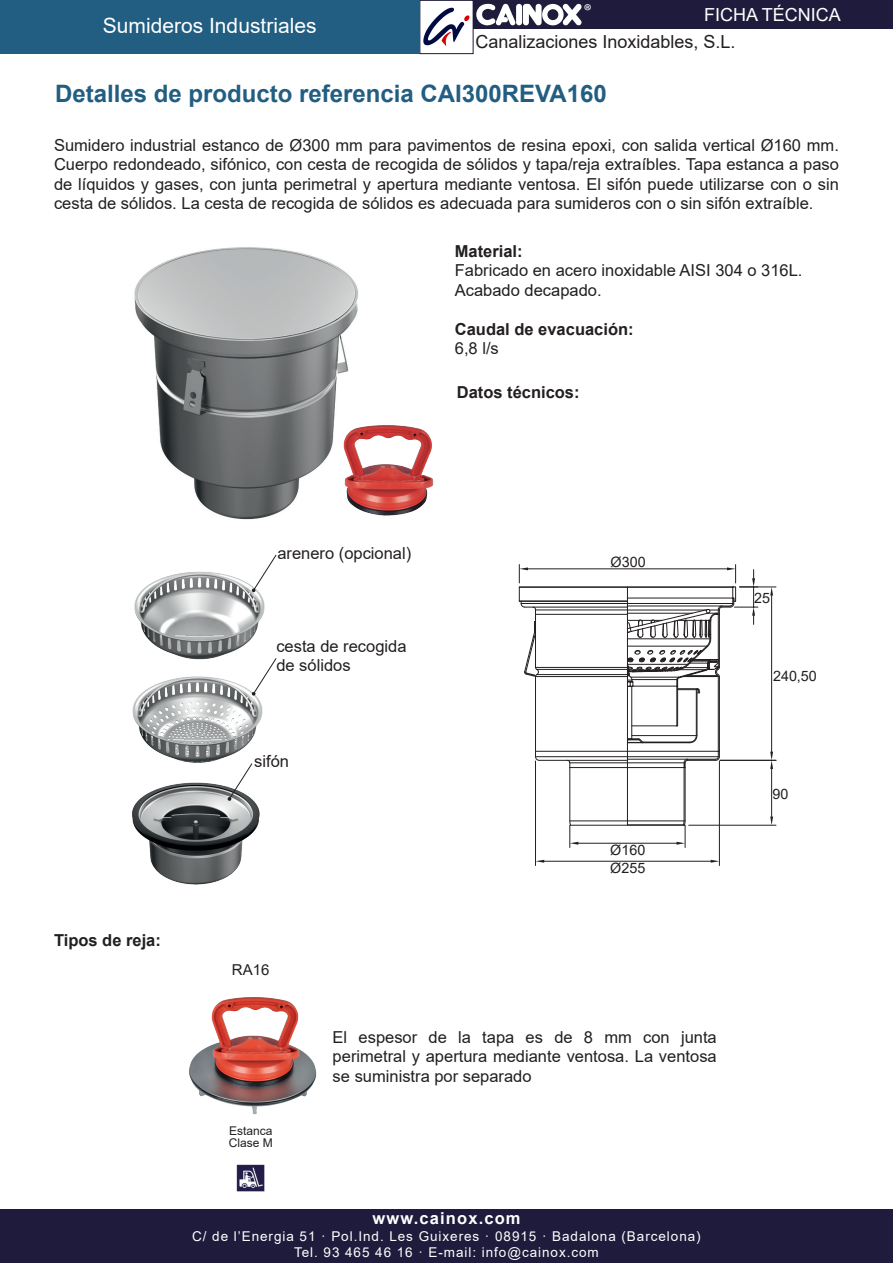
<style>
.page{position:relative;width:893px;height:1263px;background:#fff}
.page>*{position:absolute;margin:0;border:0;box-sizing:border-box;transform-origin:0 0}
.t1{font:700 24px "Arial";color:#215e82}
.t2{font:21px "Arial";color:#fff}
.t3{font:18.75px "Myriad Pro";color:#fff}
.t4{font:18px "Arial";color:#231f20}
.t5{font:18px "Arial";color:#fff}
.t6{font:16.5px/19.5px "Arial";color:#231f20;text-align:justify}
.t7{font:700 16.5px "Arial";color:#231f20}
.t8{font:700 16.5px "Arial";letter-spacing:.07em;color:#fff}
.t9{font:15px "Arial";color:#231f20}
.t10{font:14.4px "Arial";color:#231f20}
.t11{font:13.5px/16.2px "Arial";letter-spacing:.07em;color:#fff;text-align:center}
.t12{font:12px "Arial";color:#231f20}
</style>
<div class="page">
<div style="left:0;top:1209px;width:893px;height:54px;background:#1e1b3c"></div>
<div style="left:419px;top:0;width:54px;height:54px;border:1px solid #1e1b3c"></div>
<div style="left:473px;top:0;width:420px;height:29px;background:#1e1b3c"></div>
<svg style="left:423px;top:8px;width:47px;height:38px"></svg>
<div style="left:516px;top:4px;width:6px;height:21px;background:#fff;border-radius:3px"></div>
<svg style="left:523px;top:4px;width:59px;height:22px"></svg>
<svg style="left:476px;top:4px;width:40px;height:22px"></svg>
<div style="left:0;top:0;width:419px;height:54px;background:#215e82"></div>
<img style="left:132px;top:782px;width:128px;height:103px">
<img style="left:132px;top:676px;width:131px;height:87px">
<img style="left:134px;top:571px;width:131px;height:89px">
<svg style="left:252px;top:554px;width:25px;height:38px"></svg>
<svg style="left:252px;top:658px;width:25px;height:38px"></svg>
<svg style="left:228px;top:763px;width:25px;height:38px"></svg>
<hr style="left:740px;top:587px;width:36px;height:1px;background:#231f20">
<hr style="left:771px;top:595px;width:1px;height:157px;background:#231f20">
<svg style="left:770px;top:587px;width:3px;height:8px"></svg>
<hr style="left:720px;top:760px;width:56px;height:1px;background:#231f20">
<hr style="left:689px;top:825px;width:87px;height:1px;background:#231f20">
<hr style="left:771px;top:769px;width:1px;height:47px;background:#231f20">
<svg style="left:770px;top:752px;width:3px;height:17px"></svg>
<svg style="left:770px;top:816px;width:3px;height:9px"></svg>
<svg style="left:519px;top:564px;width:239px;height:283px"></svg>
<hr style="left:719px;top:761px;width:1px;height:104px;background:#231f20">
<hr style="left:535px;top:761px;width:1px;height:104px;background:#231f20">
<hr style="left:544px;top:861px;width:167px;height:1px;background:#231f20">
<svg style="left:711px;top:860px;width:8px;height:3px"></svg>
<svg style="left:536px;top:860px;width:8px;height:3px"></svg>
<img style="left:134px;top:247px;width:225px;height:273px">
<img style="left:237px;top:1164px;width:28px;height:28px">
<img style="left:189px;top:997px;width:128px;height:118px">
<img style="left:340px;top:420px;width:94px;height:99px">
<p class="t2" style="left:103px;top:11px;width:215px">Sumideros Industriales</p>
<p class="t3" style="left:584px;top:-1px;width:9px">®</p>
<p class="t5" style="left:704px;top:2px;width:138px">FICHA TÉCNICA</p>
<p class="t4" style="left:475px;top:30px;width:262px">Canalizaciones Inoxidables, S.L.</p>
<p class="t1" style="left:55px;top:77px;width:553px">Detalles de producto referencia CAI300REVA160</p>
<p class="t6" style="left:54px;top:135px;width:786px">Sumidero industrial estanco de Ø300 mm para pavimentos de resina epoxi, con salida vertical Ø160 mm.<br>Cuerpo redondeado, sifónico, con cesta de recogida de sólidos y tapa/reja extraíbles. Tapa estanca a paso de líquidos y gases, con junta perimetral y apertura mediante ventosa. El sifón puede utilizarse con o sin cesta de sólidos. La cesta de recogida de sólidos es adecuada para sumideros con o sin sifón extraíble.</p>
<p class="t7" style="left:455px;top:239px;width:69px">Material:</p>
<p class="t6" style="left:455px;top:261px;width:349px">Fabricado en acero inoxidable AISI 304 o 316L.</p>
<p class="t6" style="left:455px;top:280px;width:148px">Acabado decapado.</p>
<p class="t7" style="left:455px;top:317px;width:180px">Caudal de evacuación:</p>
<p class="t6" style="left:455px;top:339px;width:46px">6,8 l/s</p>
<p class="t7" style="left:457px;top:381px;width:124px">Datos técnicos:</p>
<p class="t7" style="left:54px;top:929px;width:108px">Tipos de reja:</p>
<p class="t6" style="left:277px;top:543px;width:135px">arenero (opcional)</p>
<p class="t6" style="left:276px;top:636px;width:132px">cesta de recogida de sólidos</p>
<p class="t6" style="left:254px;top:751px;width:36px">sifón</p>
<p class="t9" style="left:232px;top:959px;width:39px">RA16</p>
<p class="t10" style="left:611px;top:552px;width:37px">Ø300</p>
<p class="t10" style="left:610px;top:840px;width:37px">Ø160</p>
<p class="t10" style="left:610px;top:858px;width:37px">Ø255</p>
<p class="t12" style="left:229px;top:1122px;width:45px">Estanca</p>
<p class="t12" style="left:229px;top:1134px;width:46px">Clase M</p>
<p class="t6" style="left:333px;top:1027px;width:386px">El espesor de la tapa es de 8 mm con junta perimetral y apertura mediante ventosa. La ventosa se suministra por separado</p>
<p class="t8" style="left:372px;top:1207px;width:150px">www.cainox.com</p>
<p class="t11" style="left:192px;top:1228px;width:510px">C/ de l’Energia 51 · Pol.Ind. Les Guixeres · 08915 · Badalona (Barcelona)<br>Tel. 93 465 46 16 · E-mail: info@cainox.com</p>
<p class="t10" style="left:754px;top:588px;width:17px">25</p>
<p class="t10" style="left:773px;top:666px;width:45px">240,50</p>
<p class="t10" style="left:773px;top:784px;width:17px">90</p>
</div>
